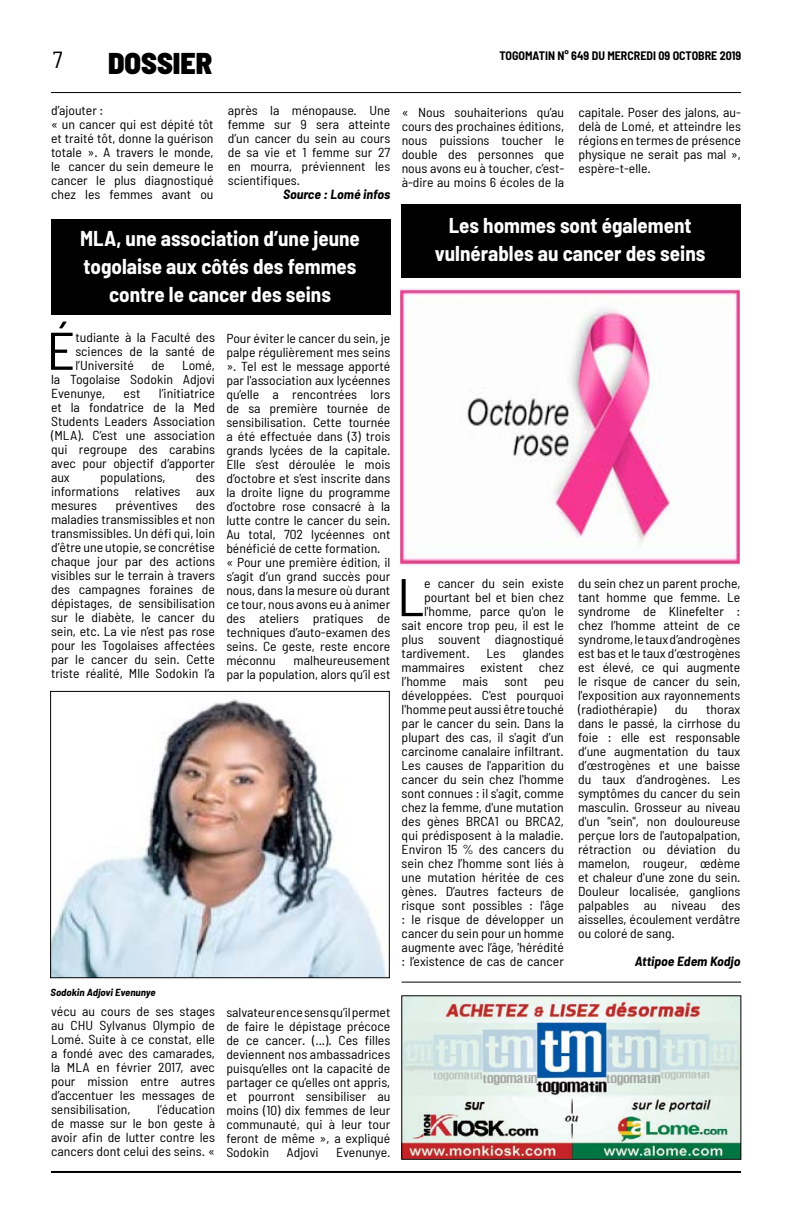
<style>
.page{position:relative;width:792px;height:1224px;background:#fff}
.page>*{position:absolute;margin:0;border:0;box-sizing:border-box;transform-origin:0 0}
.t1{font:semi-condensed 53px "Barlow";color:#000;scale:1.06 1}
.t2{font:900 semi-condensed 30px "Barlow";color:#000}
.t3{font:semi-condensed 23.3px "Barlow";color:#000}
.t4{font:700 semi-condensed 21px/28px "Barlow";color:#fff;text-align:center}
.t5{font:semi-condensed 13px/14px "Barlow";color:#000;text-align:justify;scale:1.06 1}
.t6{font:italic 700 semi-condensed 13px "Barlow";color:#000;scale:1.06 1}
.t7{font:700 semi-condensed 12px "Barlow";color:#000}
.t8{font:italic 700 semi-condensed 10px "Barlow";color:#000;scale:1.08 1}
</style>
<div class="page">
<hr style="left:51px;top:1171px;width:690px;height:2px;background:#000">
<hr style="left:51px;top:92px;width:690px;height:1px;background:#000">
<img style="left:404px;top:998px;width:335px;height:159px">
<div style="left:51px;top:220px;width:339px;height:95px;background:#000"></div>
<div style="left:401px;top:204px;width:339px;height:74px;background:#000"></div>
<img style="left:400px;top:289px;width:340px;height:276px">
<img style="left:52px;top:699px;width:335px;height:277px">
<div style="left:50px;top:691px;width:339px;height:287px;border:1px solid #000"></div>
<hr style="left:402px;top:982px;width:339px;height:1px;background:#000">
<h3 class="t3" style="left:53px;top:45px;width:11px">7</h3>
<p class="t7" style="left:499px;top:48px;width:243px">TOGOMATIN N° 649 DU MERCREDI 09 OCTOBRE 2019</p>
<h2 class="t2" style="left:108px;top:45px;width:106px">DOSSIER</h2>
<p class="t5" style="left:51px;top:103px;width:155px;text-align:left">d’ajouter :<br>« un cancer qui est dépité tôt et traité tôt, donne la guérison totale ». A travers le monde, le cancer du sein demeure le cancer le plus diagnostiqué chez les femmes avant ou</p>
<p class="t5" style="left:228px;top:103px;width:155px">après la ménopause. Une femme sur 9 sera atteinte d’un cancer du sein au cours de sa vie et 1 femme sur 27 en mourra, préviennent les scientifiques.</p>
<p class="t6" style="left:283px;top:187px;width:103px">Source : Lomé infos</p>
<h3 class="t4" style="left:80px;top:224px;width:281px">MLA, une association d’une jeune togolaise aux côtés des femmes contre le cancer des seins</h3>
<h1 class="t1" style="left:46px;top:318px;width:29px">É</h1>
<p class="t5" style="left:75px;top:330px;width:133px">tudiante à la Faculté des sciences de la santé de l’Université</p>
<p class="t5" style="left:51px;top:358px;width:156px;text-indent:131px">Lomé, la Togolaise Sodokin Adjovi Evenunye,</p>
<p class="t5" style="left:151px;top:358px;width:14px">de</p>
<p class="t5" style="left:51px;top:386px;width:156px;text-indent:108px">l’initiatrice et la fondatrice de la Med Students Leaders Association (MLA). C’est une association qui regroupe des carabins avec pour objectif d’apporter aux</p>
<p class="t5" style="left:124px;top:386px;width:17px">est</p>
<p class="t5" style="left:51px;top:470px;width:156px;text-indent:145px">des informations relatives aux mesures</p>
<p class="t5" style="left:100px;top:470px;width:63px">populations,</p>
<p class="t5" style="left:115px;top:498px;width:60px">préventives</p>
<p class="t5" style="left:51px;top:498px;width:156px;text-indent:145px">des maladies transmissibles et non transmissibles. Un défi qui, loin d’être une utopie, se concrétise chaque jour par des actions visibles sur le terrain à travers des campagnes foraines de dépistages, de sensibilisation sur le diabète, le cancer du sein, etc. La vie n’est pas rose pour les Togolaises affectées par le cancer du sein. Cette triste réalité, Mlle Sodokin l’a</p>
<p class="t5" style="left:226px;top:331px;width:156px;text-align:left">Pour éviter le cancer du sein, je palpe régulièrement mes seins ». Tel est le message apporté par l'association aux lycéennes qu’elle a rencontrées lors de sa première tournée de sensibilisation. Cette tournée a été effectuée dans (3) trois grands lycées de la capitale.<br>Elle s’est déroulée le mois d’octobre et s’est inscrite dans la droite ligne du programme d’octobre rose consacré à la lutte contre le cancer du sein.<br>Au total, 702 lycéennes ont bénéficié de cette formation. « Pour une première édition, il s’agit d’un grand succès pour nous, dans la mesure où durant ce tour, nous avons eu à animer des ateliers pratiques de techniques d’auto-examen des seins. Ce geste, reste encore méconnu</p>
<p class="t5" style="left:226px;top:653px;width:156px;text-align:right">malheureusement<br>par la population, alors qu’il est</p>
<p class="t8" style="left:51px;top:986px;width:99px">Sodokin Adjovi Evenunye</p>
<p class="t5" style="left:51px;top:1004px;width:156px">vécu au cours de ses stages au CHU Sylvanus Olympio de Lomé. Suite à ce constat, elle a fondé avec des camarades, la MLA en février 2017, avec pour mission entre autres d’accentuer les messages de sensibilisation,</p>
<p class="t5" style="left:51px;top:1102px;width:156px;text-indent:106px">l’éducation de masse sur le bon geste à avoir afin de lutter contre les cancers dont celui des seins. «</p>
<p class="t5" style="left:226px;top:1005px;width:156px">salvateur en ce sens qu’il permet de faire le dépistage précoce de ce cancer. (...). Ces filles deviennent nos ambassadrices puisqu’elles ont la capacité de partager ce qu’elles ont appris, et pourront sensibiliser au moins (10) dix femmes de leur communauté, qui à leur tour feront de même », a expliqué Sodokin</p>
<p class="t5" style="left:287px;top:1145px;width:32px">Adjovi</p>
<p class="t5" style="left:336px;top:1145px;width:53px">Evenunye.</p>
<p class="t5" style="left:402px;top:105px;width:155px">« Nous souhaiterions qu’au cours des prochaines éditions, nous puissions toucher le double des personnes que nous avons eu à toucher, c’est&shy;à-dire au moins 6 écoles de la</p>
<p class="t5" style="left:578px;top:105px;width:155px">capitale. Poser des jalons, au&shy;delà de Lomé, et atteindre les régions en termes de présence physique ne serait pas mal », espère-t-elle.</p>
<h3 class="t4" style="left:435px;top:210px;width:272px">Les hommes sont également vulnérables au cancer des seins</h3>
<h1 class="t1" style="left:397px;top:564px;width:27px">L</h1>
<p class="t5" style="left:424px;top:576px;width:133px">e cancer du sein existe</p>
<p class="t5" style="left:424px;top:590px;width:133px">pourtant bel et bien chez</p>
<p class="t5" style="left:424px;top:604px;width:133px">l'homme, parce qu'on le</p>
<p class="t5" style="left:402px;top:618px;width:155px">sait encore trop peu, il est le</p>
<p class="t5" style="left:402px;top:632px;width:155px">plus souvent diagnostiqué</p>
<p class="t5" style="left:402px;top:646px;width:66px">tardivement.</p>
<p class="t5" style="left:487px;top:646px;width:19px">Les</p>
<p class="t5" style="left:402px;top:646px;width:155px;text-indent:121px">glandes mammaires existent chez l’homme mais sont peu développées. C'est pourquoi l'homme peut aussi être touché par le cancer du sein. Dans la plupart des cas, il s'agit d’un carcinome canalaire infiltrant.<br>Les causes de l'apparition du cancer du sein chez l'homme sont connues : il s'agit, comme chez la femme, d'une mutation des gènes BRCA1 ou BRCA2, qui prédisposent à la maladie.<br>Environ 15 % des cancers du sein chez l’homme sont liés à une mutation héritée de ces gènes. D’autres facteurs de risque sont possibles : l'âge : le risque de développer un cancer du sein pour un homme augmente avec l’âge, 'hérédité : l’existence de cas de cancer</p>
<p class="t5" style="left:578px;top:576px;width:155px">du sein chez un parent proche, tant homme que femme. Le syndrome de Klinefelter : chez l’homme atteint de ce syndrome, le taux d’androgènes est bas et le taux d’œstrogènes est élevé, ce qui augmente le risque de cancer du sein, l'exposition aux rayonnements (radiothérapie)</p>
<p class="t5" style="left:578px;top:702px;width:155px;text-indent:128px">thorax dans le passé, la cirrhose du foie : elle est responsable d’une augmentation du taux d’œstrogènes et une baisse du taux d’androgènes. Les symptômes du cancer du sein masculin. Grosseur au niveau d'un "sein", non douloureuse perçue lors de l'autopalpation, rétraction ou déviation du mamelon, rougeur, œdème et chaleur d'une zone du sein.<br>Douleur localisée, ganglions palpables au niveau des aisselles, écoulement verdâtre ou coloré de sang.</p>
<p class="t6" style="left:635px;top:953px;width:101px">Attipoe Edem Kodjo</p>
<p class="t5" style="left:675px;top:702px;width:14px">du</p>
</div>
